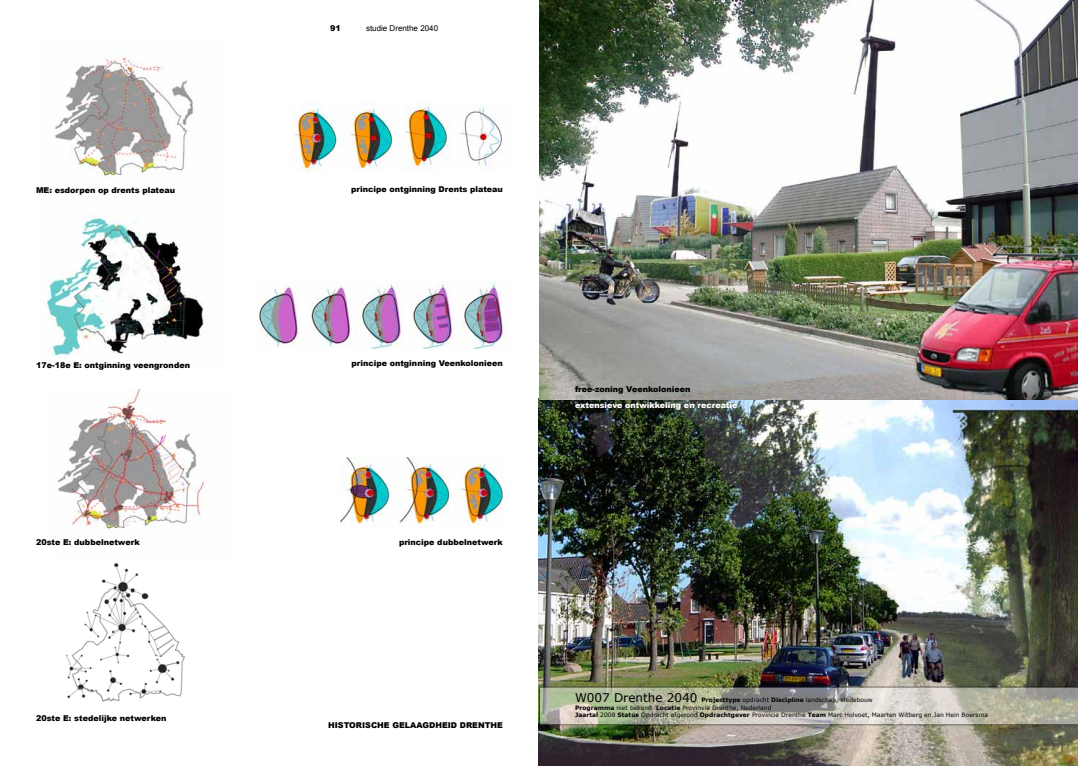
<style>
.page{position:relative;width:1078px;height:766px;background:#fff}
.page>*{position:absolute;margin:0;border:0;box-sizing:border-box;transform-origin:0 0}
.t1{font:900 8px "Arial";color:#000}
.t2{font:900 8px "Arial";color:#fff}
.t3{font:8px "Arial";color:#000}
.t4{font:6px/7.2px "Verdana";color:#000}
.s1{font-size:12px}
.s2{font-weight:700}
</style>
<div class="page">
<img style="left:539px;top:0;width:538px;height:765px">
<svg style="left:539px;top:686px;width:538px;height:39px"></svg>
<img style="left:66px;top:563px;width:119px;height:139px">
<img style="left:57px;top:389px;width:151px;height:140px">
<img style="left:46px;top:55px;width:158px;height:302px">
<img style="left:291px;top:103px;width:211px;height:68px">
<img style="left:341px;top:457px;width:162px;height:70px">
<img style="left:259px;top:281px;width:248px;height:67px">
<p class="t1" style="left:330px;top:22px;width:12px">91</p>
<p class="t3" style="left:366px;top:22px;width:74px">studie Drenthe 2040</p>
<p class="t1" style="left:36px;top:184px;width:141px">ME: esdorpen op drents plateau</p>
<p class="t1" style="left:351px;top:183px;width:153px">principe ontginning Drents plateau</p>
<p class="t1" style="left:36px;top:359px;width:155px">17e-18e E: ontginning veengronden</p>
<p class="t1" style="left:36px;top:536px;width:105px">20ste E: dubbelnetwerk</p>
<p class="t1" style="left:36px;top:712px;width:132px">20ste E: stedelijke netwerken</p>
<p class="t1" style="left:351px;top:357px;width:153px">principe ontginning Veenkolonieen</p>
<p class="t1" style="left:399px;top:536px;width:105px">principe dubbelnetwerk</p>
<p class="t1" style="left:328px;top:718px;width:176px">HISTORISCHE GELAAGDHEID DRENTHE</p>
<p class="t1" style="left:575px;top:383px;width:117px">free-zoning Veenkolonieen</p>
<p class="t2" style="left:575px;top:399px;width:164px">extensieve ontwikkeling en recreatie</p>
<p class="t4" style="left:575px;top:696px;width:414px"><span class="s1">W007 Drenthe 2040</span> <span class="s2">Projecttype</span> opdracht <span class="s2">Discipline</span> landschap, stedebouw<br><span class="s2">Programma</span> niet bekend <span class="s2">Locatie</span> Provinvie Drenthe, Nederland<br><span class="s2">Jaartal</span> 2008 <span class="s2">Status</span> Opdracht afgerond <span class="s2">Opdrachtgever</span> Provincie Drenthe <span class="s2">Team</span> Marc Holvoet, Maarten Witberg en Jan Hein Boersma</p>
</div>
